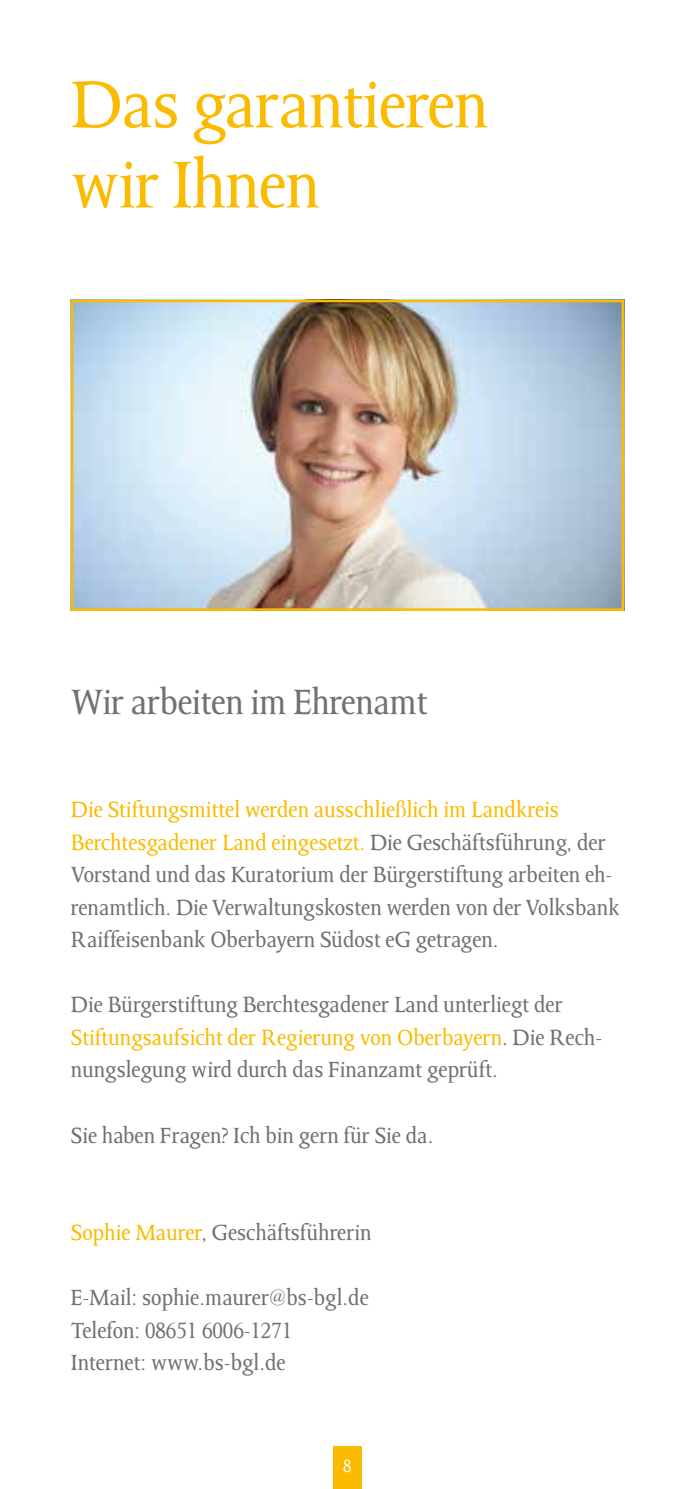
<style>
.page{position:relative;width:695px;height:1489px;background:#fff}
.page>*{position:absolute;margin:0;border:0;box-sizing:border-box;transform-origin:0 0}
.t1{font:75px/80px "Octavian";letter-spacing:-.01em;color:#fabb00}
.t2{font:40px "Octavian";letter-spacing:-.01em;color:#707172}
.t3{font:25px/32.5px "Octavian";color:#707172}
.t4{font:20px "Octavian";color:#fff}
.s1{color:#fabb00}
</style>
<div class="page">
<div style="left:333px;top:1446px;width:28px;height:42px;background:#fabb00"></div>
<img style="left:74px;top:303px;width:547px;height:305px">
<div style="left:71px;top:300px;width:553px;height:311px;border:2px solid #fabb00"></div>
<h1 class="t1" style="left:71px;top:65px;width:419px">Das garantieren wir Ihnen</h1>
<h2 class="t2" style="left:71px;top:680px;width:358px">Wir arbeiten im Ehrenamt</h2>
<p class="t3" style="left:71px;top:793px;width:550px"><span class="s1">Die Stiftungsmittel werden ausschließlich im Landkreis Berchtesgadener Land eingesetzt.</span> Die Geschäftsführung, der Vorstand und das Kuratorium der Bürgerstiftung arbeiten eh&shy;renamtlich. Die Verwaltungskosten werden von der Volksbank Raiffeisenbank Oberbayern Südost eG getragen.</p>
<p class="t3" style="left:71px;top:988px;width:532px">Die Bürgerstiftung Berchtesgadener Land unterliegt der<br><span class="s1">Stiftungsaufsicht der Regierung von Oberbayern</span>. Die Rech&shy;nungslegung wird durch das Finanzamt geprüft.</p>
<p class="t3" style="left:71px;top:1118px;width:364px">Sie haben Fragen? Ich bin gern für Sie da.</p>
<p class="t3" style="left:71px;top:1216px;width:302px"><span class="s1">Sophie Maurer</span>, Geschäftsführerin</p>
<p class="t3" style="left:71px;top:1281px;width:299px">E-Mail: sophie.maurer@bs-bgl.de<br>Telefon: 08651 6006-1271<br>Internet: www.bs-bgl.de</p>
<p class="t4" style="left:343px;top:1454px;width:10px">8</p>
</div>
